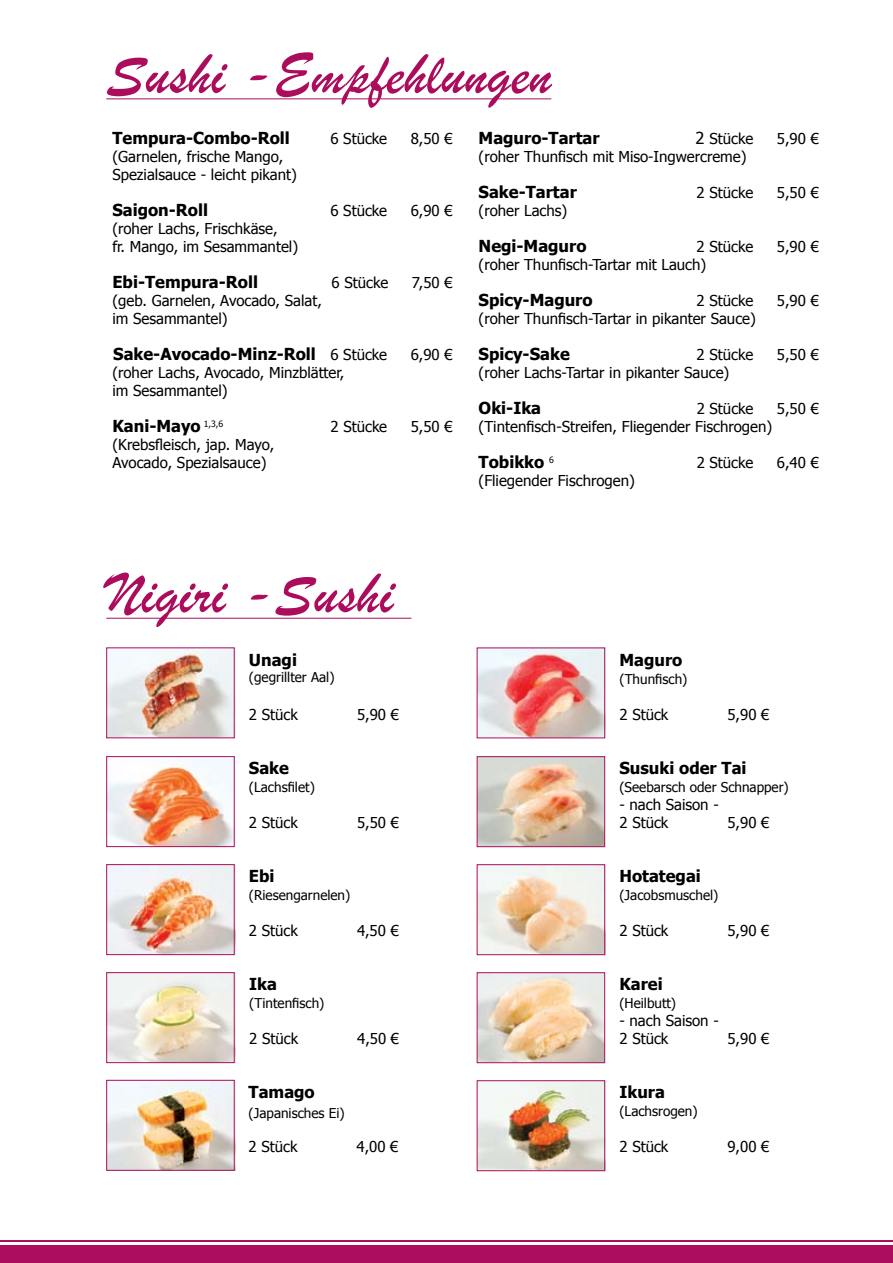
<style>
.page{position:relative;width:893px;height:1263px;background:#fff}
.page>*{position:absolute;margin:0;border:0;box-sizing:border-box;transform-origin:0 0}
.t1{font:60px "Brush Script";letter-spacing:.01em;color:#ab0d5c}
.t2{font:700 16.5px "Tahoma";color:#000}
.t3{font:15px/18px "Tahoma";color:#000}
.t4{font:13.5px "Tahoma";color:#000}
.s1{font-weight:400;font-size:15px}
.s2{font-size:16.5px}
</style>
<div class="page">
<div style="left:0;top:1240px;width:893px;height:23px;background:#ab0d5c"></div>
<hr style="left:0;top:1242px;width:893px;height:3px;background:#fff">
<hr style="left:106px;top:99px;width:445px;height:1px;background:#ab0d5c">
<hr style="left:106px;top:618px;width:305px;height:1px;background:#ab0d5c">
<img style="left:108px;top:649px;width:125px;height:87px">
<div style="left:106px;top:647px;width:129px;height:91px;border:1px solid #ab0d5c"></div>
<img style="left:108px;top:758px;width:125px;height:87px">
<div style="left:106px;top:756px;width:129px;height:91px;border:1px solid #ab0d5c"></div>
<img style="left:108px;top:866px;width:125px;height:87px">
<div style="left:106px;top:864px;width:129px;height:91px;border:1px solid #ab0d5c"></div>
<img style="left:108px;top:974px;width:125px;height:87px">
<div style="left:106px;top:972px;width:129px;height:91px;border:1px solid #ab0d5c"></div>
<img style="left:108px;top:1082px;width:125px;height:87px">
<div style="left:106px;top:1080px;width:129px;height:91px;border:1px solid #ab0d5c"></div>
<img style="left:479px;top:648px;width:127px;height:90px">
<img style="left:479px;top:758px;width:124px;height:87px">
<div style="left:477px;top:756px;width:128px;height:91px;border:1px solid #ab0d5c"></div>
<img style="left:479px;top:865px;width:127px;height:90px">
<div style="left:477px;top:864px;width:128px;height:91px;border:1px solid #ab0d5c"></div>
<img style="left:479px;top:974px;width:124px;height:87px">
<div style="left:477px;top:972px;width:128px;height:91px;border:1px solid #ab0d5c"></div>
<img style="left:479px;top:1081px;width:127px;height:90px">
<div style="left:477px;top:1080px;width:128px;height:91px;border:1px solid #ab0d5c"></div>
<h1 class="t1" style="left:106px;top:38px;width:447px">Sushi -Empfehlungen</h1>
<p class="t2" style="left:112px;top:126px;width:179px">Tempura-Combo-Roll</p>
<p class="t3" style="left:330px;top:130px;width:58px">6 Stücke</p>
<p class="t3" style="left:411px;top:130px;width:43px">8,50 €</p>
<p class="t3" style="left:112px;top:148px;width:186px">(Garnelen, frische Mango,<br>Spezialsauce - leicht pikant)</p>
<p class="t2" style="left:112px;top:198px;width:97px">Saigon-Roll</p>
<p class="t3" style="left:330px;top:202px;width:58px">6 Stücke</p>
<p class="t3" style="left:411px;top:202px;width:43px">6,90 €</p>
<p class="t3" style="left:112px;top:220px;width:187px">(roher Lachs, Frischkäse,<br>fr. Mango, im Sesammantel)</p>
<p class="t2" style="left:112px;top:270px;width:147px">Ebi-Tempura-Roll</p>
<p class="t3" style="left:331px;top:274px;width:58px">6 Stücke</p>
<p class="t3" style="left:412px;top:274px;width:42px">7,50 €</p>
<p class="t3" style="left:112px;top:292px;width:211px">(geb. Garnelen, Avocado, Salat, im Sesammantel)</p>
<p class="t2" style="left:113px;top:342px;width:275px">Sake-Avocado-Minz-Roll <span class="s1">6 Stücke</span></p>
<p class="t3" style="left:411px;top:346px;width:43px">6,90 €</p>
<p class="t3" style="left:112px;top:364px;width:233px">(roher Lachs, Avocado, Minzblätter, im Sesammantel)</p>
<p class="t2" style="left:112px;top:414px;width:112px">Kani-Mayo <sup>1,3,6</sup></p>
<p class="t3" style="left:330px;top:418px;width:58px">2 Stücke</p>
<p class="t3" style="left:411px;top:418px;width:43px">5,50 €</p>
<p class="t3" style="left:112px;top:436px;width:163px">(Krebsfleisch, jap. Mayo,<br>Avocado, Spezialsauce)</p>
<p class="t2" style="left:479px;top:126px;width:123px">Maguro-Tartar</p>
<p class="t3" style="left:695px;top:130px;width:60px"><span class="s2">2</span> Stücke</p>
<p class="t3" style="left:777px;top:130px;width:43px">5,90 €</p>
<p class="t3" style="left:479px;top:148px;width:269px">(roher Thunfisch mit Miso-Ingwercreme)</p>
<p class="t2" style="left:479px;top:180px;width:100px">Sake-Tartar</p>
<p class="t3" style="left:697px;top:184px;width:58px">2 Stücke</p>
<p class="t3" style="left:777px;top:184px;width:43px">5,50 €</p>
<p class="t3" style="left:479px;top:202px;width:90px">(roher Lachs)</p>
<p class="t2" style="left:479px;top:234px;width:109px">Negi-Maguro</p>
<p class="t3" style="left:697px;top:238px;width:58px">2 Stücke</p>
<p class="t3" style="left:777px;top:238px;width:44px">5,90 €</p>
<p class="t3" style="left:479px;top:256px;width:229px">(roher Thunfisch-Tartar mit Lauch)</p>
<p class="t2" style="left:479px;top:288px;width:116px">Spicy-Maguro</p>
<p class="t3" style="left:697px;top:292px;width:58px">2 Stücke</p>
<p class="t3" style="left:777px;top:292px;width:44px">5,90 €</p>
<p class="t3" style="left:479px;top:310px;width:279px">(roher Thunfisch-Tartar in pikanter Sauce)</p>
<p class="t2" style="left:479px;top:342px;width:93px">Spicy-Sake</p>
<p class="t3" style="left:697px;top:346px;width:58px">2 Stücke</p>
<p class="t3" style="left:777px;top:346px;width:43px">5,50 €</p>
<p class="t3" style="left:479px;top:364px;width:252px">(roher Lachs-Tartar in pikanter Sauce)</p>
<p class="t2" style="left:479px;top:396px;width:64px">Oki-Ika</p>
<p class="t3" style="left:697px;top:400px;width:58px">2 Stücke</p>
<p class="t3" style="left:777px;top:400px;width:43px">5,50 €</p>
<p class="t3" style="left:479px;top:418px;width:295px">(Tintenfisch-Streifen, Fliegender Fischrogen)</p>
<p class="t2" style="left:479px;top:450px;width:77px">Tobikko <sup>6</sup></p>
<p class="t3" style="left:697px;top:454px;width:58px">2 Stücke</p>
<p class="t3" style="left:777px;top:454px;width:43px">6,40 €</p>
<p class="t3" style="left:479px;top:472px;width:158px">(Fliegender Fischrogen)</p>
<h1 class="t1" style="left:106px;top:557px;width:289px">Nigiri -Sushi</h1>
<p class="t2" style="left:249px;top:648px;width:49px">Unagi</p>
<p class="t4" style="left:249px;top:668px;width:87px">(gegrillter Aal)</p>
<p class="t3" style="left:249px;top:706px;width:51px">2 Stück</p>
<p class="t3" style="left:357px;top:706px;width:44px">5,90 €</p>
<p class="t2" style="left:249px;top:756px;width:42px">Sake</p>
<p class="t4" style="left:249px;top:778px;width:67px">(Lachsfilet)</p>
<p class="t3" style="left:249px;top:814px;width:51px">2 Stück</p>
<p class="t3" style="left:357px;top:814px;width:44px">5,50 €</p>
<p class="t2" style="left:249px;top:864px;width:27px">Ebi</p>
<p class="t4" style="left:249px;top:886px;width:103px">(Riesengarnelen)</p>
<p class="t3" style="left:249px;top:922px;width:51px">2 Stück</p>
<p class="t3" style="left:357px;top:922px;width:43px">4,50 €</p>
<p class="t2" style="left:249px;top:972px;width:29px">Ika</p>
<p class="t4" style="left:249px;top:994px;width:77px">(Tintenfisch)</p>
<p class="t3" style="left:249px;top:1030px;width:51px">2 Stück</p>
<p class="t3" style="left:357px;top:1030px;width:43px">4,50 €</p>
<p class="t2" style="left:249px;top:1080px;width:68px">Tamago</p>
<p class="t4" style="left:249px;top:1104px;width:98px">(Japanisches Ei)</p>
<p class="t3" style="left:249px;top:1138px;width:51px">2 Stück</p>
<p class="t3" style="left:357px;top:1138px;width:43px">4,00 €</p>
<p class="t2" style="left:619px;top:648px;width:64px">Maguro</p>
<p class="t4" style="left:619px;top:670px;width:69px">(Thunfisch)</p>
<p class="t3" style="left:619px;top:706px;width:51px">2 Stück</p>
<p class="t3" style="left:727px;top:706px;width:44px">5,90 €</p>
<p class="t2" style="left:619px;top:756px;width:129px">Susuki oder Tai</p>
<p class="t4" style="left:619px;top:778px;width:171px">(Seebarsch oder Schnapper)</p>
<p class="t3" style="left:619px;top:796px;width:101px">- nach Saison -<br>2 Stück</p>
<p class="t3" style="left:727px;top:814px;width:44px">5,90 €</p>
<p class="t2" style="left:619px;top:864px;width:83px">Hotategai</p>
<p class="t4" style="left:619px;top:886px;width:100px">(Jacobsmuschel)</p>
<p class="t3" style="left:619px;top:922px;width:51px">2 Stück</p>
<p class="t3" style="left:727px;top:922px;width:44px">5,90 €</p>
<p class="t2" style="left:619px;top:972px;width:45px">Karei</p>
<p class="t4" style="left:619px;top:994px;width:58px">(Heilbutt)</p>
<p class="t3" style="left:619px;top:1012px;width:101px">- nach Saison -<br>2 Stück</p>
<p class="t3" style="left:727px;top:1030px;width:44px">5,90 €</p>
<p class="t2" style="left:619px;top:1080px;width:47px">Ikura</p>
<p class="t4" style="left:619px;top:1102px;width:80px">(Lachsrogen)</p>
<p class="t3" style="left:619px;top:1138px;width:51px">2 Stück</p>
<p class="t3" style="left:727px;top:1138px;width:44px">9,00 €</p>
</div>
